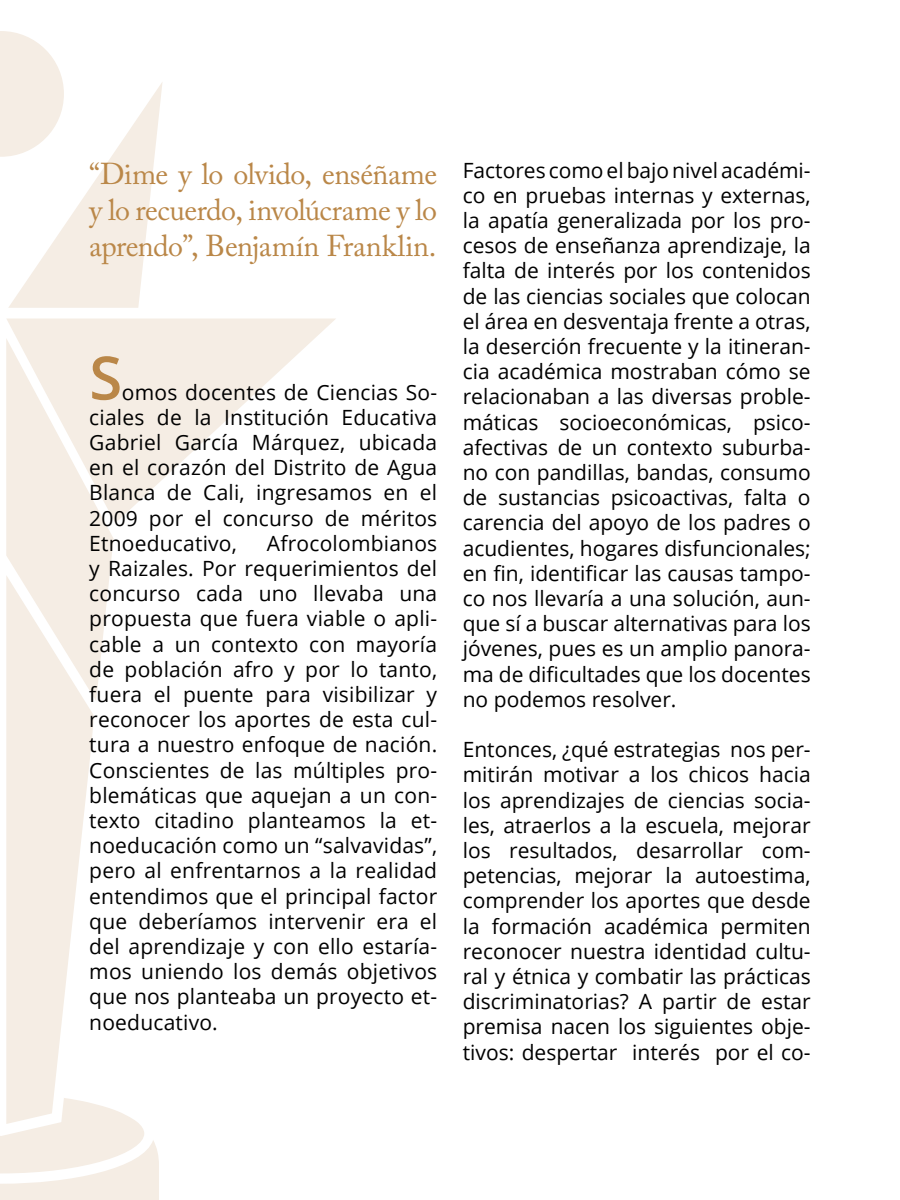
<style>
.page{position:relative;width:900px;height:1200px;background:#fff}
.page>*{position:absolute;margin:0;border:0;box-sizing:border-box;transform-origin:0 0}
.cuerpo_de_texto{font:600 60px "Open Sans";color:#ba8748}
.cuerpo_de_texto-2{font:30px/36px "Adobe Caslon Pro";letter-spacing:-.02em;color:#ba8748;text-align:justify}
.cuerpo_de_texto-3{font:21px/25.2px "Open Sans";letter-spacing:.005em;color:#000;text-align:justify}
</style>
<div class="page">
<svg style="left:0;top:31px;width:336px;height:1169px"></svg>
<p class="cuerpo_de_texto-2" style="left:89px;top:155px;width:349px">“Dime y lo olvido, enséñame y lo recuerdo, involúcrame y lo aprendo”, Benjamín Franklin.</p>
<p class="cuerpo_de_texto" style="left:89px;top:337px;width:35px">S</p>
<p class="cuerpo_de_texto-3" style="left:89px;top:379px;width:349px;text-indent:33px">omos docentes de Ciencias So&shy;ciales de la Institución Educativa Gabriel García Márquez, ubicada en el corazón del Distrito de Agua Blanca de Cali, ingresamos en el 2009 por el concurso de méritos Etnoeducativo,</p>
<p class="cuerpo_de_texto-3" style="left:89px;top:530px;width:350px;text-indent:178px">Afrocolombianos y Raizales. Por requerimientos del concurso cada uno llevaba una propuesta que fuera viable o apli&shy;cable a un contexto con mayoría de población afro y por lo tanto, fuera el puente para visibilizar y reconocer los aportes de esta cul&shy;tura a nuestro enfoque de nación.<br>Conscientes de las múltiples pro&shy;blemáticas que aquejan a un con&shy;texto citadino planteamos la et&shy;noeducación como un “salvavidas”, pero al enfrentarnos a la realidad entendimos que el principal factor que deberíamos intervenir era el del aprendizaje y con ello estaría&shy;mos uniendo los demás objetivos que nos planteaba un proyecto et&shy;noeducativo.</p>
<p class="cuerpo_de_texto-3" style="left:463px;top:157px;width:349px">Factores como el bajo nivel académi&shy;co en pruebas internas y externas, la apatía generalizada por los pro&shy;cesos de enseñanza aprendizaje, la falta de interés por los contenidos de las ciencias sociales que colocan el área en desventaja frente a otras, la deserción frecuente y la itineran&shy;cia académica mostraban cómo se relacionaban a las diversas proble&shy;máticas socioeconómicas, psico&shy;afectivas de un contexto suburba&shy;no con pandillas, bandas, consumo de sustancias psicoactivas, falta o carencia del apoyo de los padres o acudientes, hogares disfuncionales; en fin, identificar las causas tampo&shy;co nos llevaría a una solución, aun&shy;que sí a buscar alternativas para los jóvenes, pues es un amplio panora&shy;ma de dificultades que los docentes no podemos resolver.</p>
<p class="cuerpo_de_texto-3" style="left:463px;top:736px;width:349px">Entonces, ¿qué estrategias nos per&shy;mitirán motivar a los chicos hacia los aprendizajes de ciencias socia&shy;les, atraerlos a la escuela, mejorar los resultados, desarrollar com&shy;petencias, mejorar la autoestima, comprender los aportes que desde la formación académica permiten reconocer nuestra identidad cultu&shy;ral y étnica y combatir las prácticas discriminatorias? A partir de estar premisa nacen los siguientes obje&shy;tivos: despertar interés por el co-</p>
</div>
